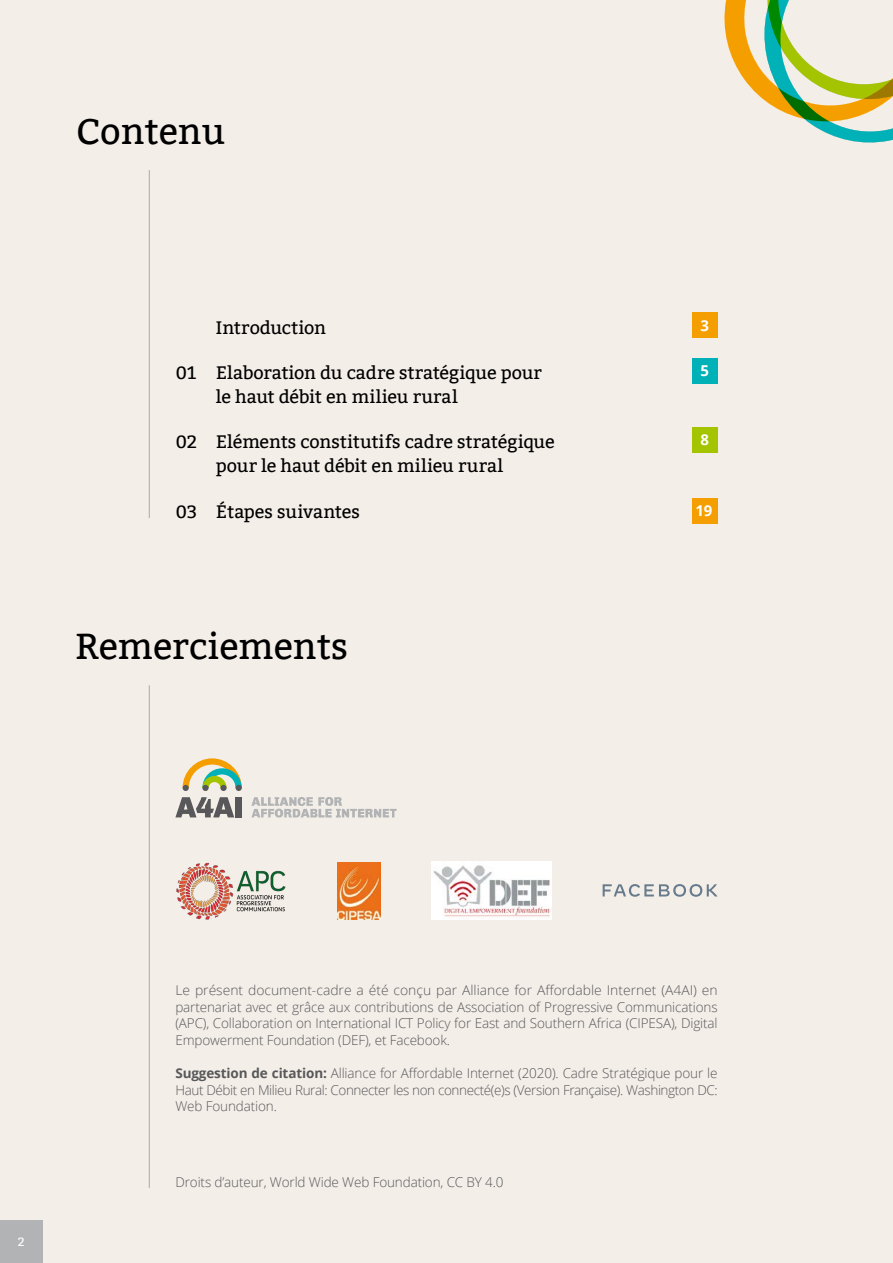
<style>
.page{position:relative;width:893px;height:1263px;background:#f3eee8}
.page>*{position:absolute;margin:0;border:0;box-sizing:border-box;transform-origin:0 0}
.t1{font:36px "Bitter";color:#000}
.t2{font:18px/24px "Bitter";letter-spacing:-.005em;color:#000}
.Intro_Text{font:700 15px "Open Sans";color:#fff}
.Body{font:300 13.5px/16.5px "Open Sans";letter-spacing:-.01em;color:#58585a;text-align:justify}
.Page_number{font:12px "Bitter";color:#fff}
.s1{font-weight:700}
</style>
<div class="page">
<hr style="left:149px;top:170px;width:1px;height:348px;background:#b1b3b4">
<hr style="left:149px;top:685px;width:1px;height:503px;background:#b1b3b4">
<div style="left:692px;top:313px;width:26px;height:25px;background:#f49e00"></div>
<div style="left:692px;top:358px;width:26px;height:25px;background:#00b1b7"></div>
<div style="left:692px;top:427px;width:26px;height:26px;background:#a4c400"></div>
<div style="left:692px;top:498px;width:26px;height:25px;background:#f49e00"></div>
<div style="left:236px;top:797px;width:6px;height:20px;background:#58585a"></div>
<svg style="left:175px;top:797px;width:59px;height:20px"></svg>
<svg style="left:183px;top:758px;width:59px;height:33px"></svg>
<svg style="left:251px;top:797px;width:146px;height:20px"></svg>
<div style="left:0;top:1220px;width:43px;height:43px;background:#b1b3b4"></div>
<svg style="left:724px;top:0;width:169px;height:143px"></svg>
<img style="left:176px;top:862px;width:110px;height:58px">
<img style="left:337px;top:862px;width:44px;height:57px">
<img style="left:432px;top:861px;width:119px;height:58px">
<svg style="left:603px;top:884px;width:115px;height:13px"></svg>
<h1 class="t1" style="left:77px;top:111px;width:150px">Contenu</h1>
<p class="t2" style="left:216px;top:316px;width:112px">Introduction</p>
<p class="Intro_Text" style="left:700px;top:315px;width:10px">3</p>
<p class="t2" style="left:216px;top:361px;width:327px;text-indent:-40px">01 Elaboration du cadre stratégique pour le haut débit en milieu rural</p>
<p class="Intro_Text" style="left:701px;top:360px;width:10px">5</p>
<p class="t2" style="left:216px;top:430px;width:340px;text-indent:-40px">02 Eléments constitutifs cadre stratégique pour le haut débit en milieu rural</p>
<p class="Intro_Text" style="left:701px;top:429px;width:10px">8</p>
<p class="t2" style="left:175px;top:500px;width:186px">03 Étapes suivantes</p>
<p class="Intro_Text" style="left:696px;top:500px;width:18px">19</p>
<h1 class="t1" style="left:75px;top:626px;width:274px">Remerciements</h1>
<p class="Page_number" style="left:18px;top:1235px;width:8px">2</p>
<p class="Body" style="left:175px;top:981px;width:544px">Le présent document-cadre a été conçu par Alliance for Affordable Internet (A4AI) en partenariat avec et grâce aux contributions de Association of Progressive Communications (APC), Collaboration on International ICT Policy for East and Southern Africa (CIPESA), Digital Empowerment Foundation (DEF), et Facebook.</p>
<p class="Body" style="left:175px;top:1064px;width:544px"><span class="s1">Suggestion de citation:</span> Alliance for Affordable Internet (2020). Cadre Stratégique pour le Haut Débit en Milieu Rural: Connecter les non connecté(e)s (Version Française). Washington DC:<br>Web Foundation.</p>
<p class="Body" style="left:175px;top:1174px;width:330px">Droits d’auteur, World Wide Web Foundation, CC BY 4.0</p>
</div>
